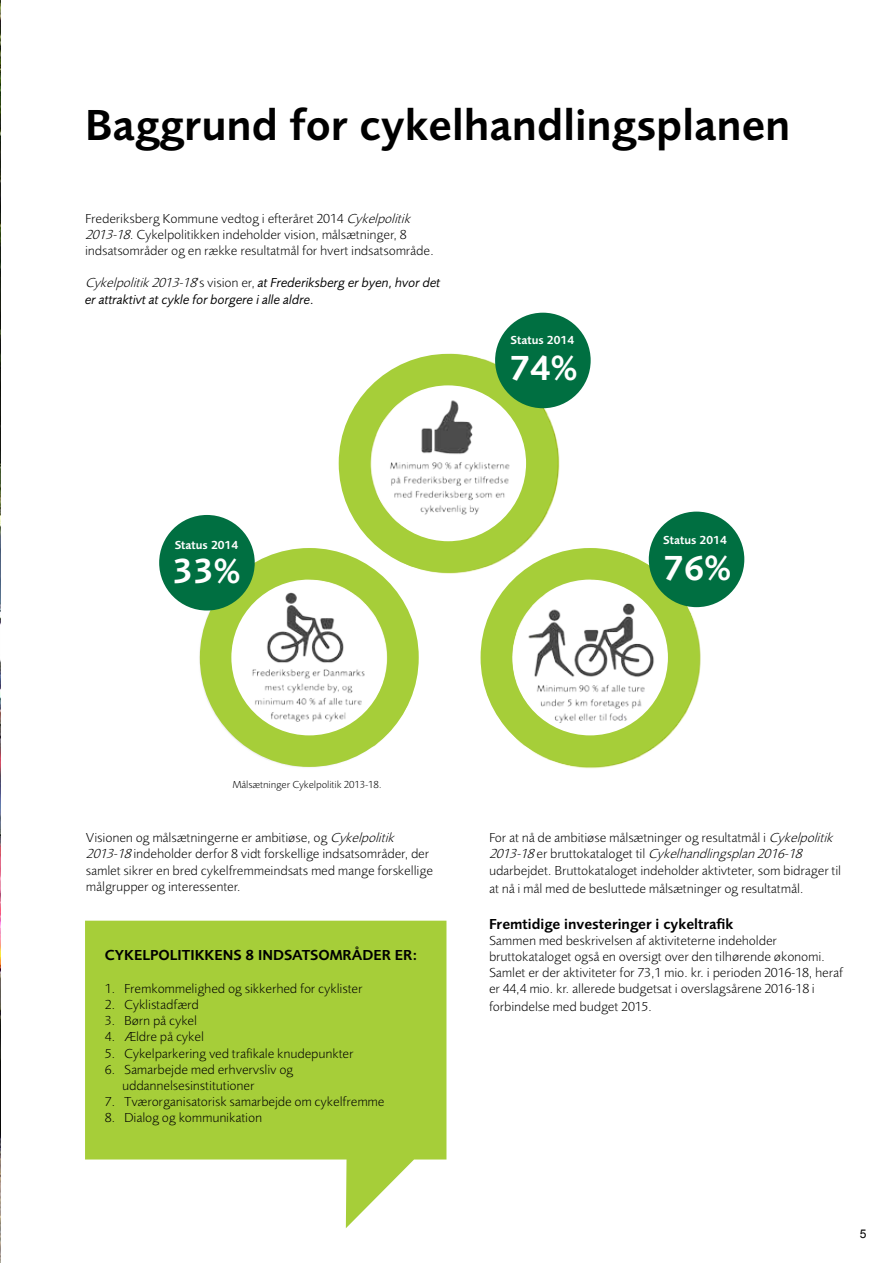
<style>
.page{position:relative;width:893px;height:1263px;background:#fff}
.page>*{position:absolute;margin:0;border:0;box-sizing:border-box;transform-origin:0 0}
.t1{font:45px "Foundry Sans Demi";color:#000}
.t2{font:36px "Foundry Sans Demi";color:#fff}
.t3{font:15px "Foundry Sans Demi";color:#000}
.t4{font:300 13.5px/16.2px "Foundry Sans";color:#000}
.t5{font:italic 13.5px/16.2px "Foundry Sans";color:#000}
.t6{font:12px "Foundry Sans Demi";color:#fff}
.t7{font:12px "Arial";color:#000}
.t8{font:300 10.5px "Foundry Sans";color:#000}
.s1{font-style:italic}
.s2{font-weight:300}
.s3{font-weight:300;font-style:normal}
</style>
<div class="page">
<img style="left:0;top:0;width:1px;height:1263px">
<svg style="left:85px;top:921px;width:361px;height:307px;fill:#a6ce39"></svg>
<img style="left:192px;top:347px;width:509px;height:422px">
<div style="left:339px;top:354px;width:219px;height:219px;border:32px solid #a6ce39;border-radius:50%"></div>
<div style="left:481px;top:548px;width:218px;height:219px;border:32px solid #a6ce39;border-radius:50%"></div>
<div style="left:200px;top:548px;width:219px;height:219px;border:32px solid #a6ce39;border-radius:50%"></div>
<div style="left:159px;top:515px;width:96px;height:95px;background:#006f41;border-radius:50%"></div>
<div style="left:495px;top:313px;width:96px;height:95px;background:#006f41;border-radius:50%"></div>
<div style="left:649px;top:512px;width:95px;height:95px;background:#006f41;border-radius:50%"></div>
<h1 class="t1" style="left:85px;top:99px;width:707px">Baggrund for cykelhandlingsplanen</h1>
<p class="t4" style="left:85px;top:210px;width:350px">Frederiksberg Kommune vedtog i efteråret 2014 <span class="s1">Cykelpolitik<br>2013-18</span>. Cykelpolitikken indeholder vision, målsætninger, 8 indsatsområder og en række resultatmål for hvert indsatsområde.</p>
<p class="t5" style="left:85px;top:275px;width:357px"><span class="s2">Cykelpolitik2013-18</span><span class="s3">’s vision er,</span> at Frederiksberg er byen, hvor det er attraktivt at cykle for borgere i alle aldre.</p>
<p class="t6" style="left:175px;top:537px;width:65px">Status 2014</p>
<h2 class="t2" style="left:173px;top:550px;width:69px">33%</h2>
<p class="t6" style="left:511px;top:333px;width:65px">Status 2014</p>
<h2 class="t2" style="left:510px;top:347px;width:69px">74%</h2>
<p class="t6" style="left:663px;top:533px;width:65px">Status 2014</p>
<h2 class="t2" style="left:663px;top:546px;width:69px">76%</h2>
<p class="t8" style="left:232px;top:778px;width:151px">Målsætninger Cykelpolitik 2013-18.</p>
<p class="t4" style="left:86px;top:829px;width:348px">Visionen og målsætningerne er ambitiøse, og <span class="s1">Cykelpolitik 2013-18</span>indeholder derfor 8 vidt forskellige indsatsområder, der samlet sikrer en bred cykelfremmeindsats med mange forskellige målgrupper og interessenter.</p>
<p class="t3" style="left:105px;top:947px;width:314px">CYKELPOLITIKKENS 8 INDSATSOMRÅDER ER:</p>
<p class="t4" style="left:105px;top:980px;width:259px">1. Fremkommelighed og sikkerhed for cyklister</p>
<p class="t4" style="left:105px;top:996px;width:95px">2. Cyklistadfærd</p>
<p class="t4" style="left:105px;top:1012px;width:94px">3. Børn på cykel</p>
<p class="t4" style="left:105px;top:1029px;width:101px">4. Ældre på cykel</p>
<p class="t4" style="left:105px;top:1045px;width:250px">5. Cykelparkering ved trafikale knudepunkter</p>
<p class="t4" style="left:122px;top:1061px;width:173px;text-indent:-17px">6. Samarbejde med erhvervsliv og uddannelsesinstitutioner</p>
<p class="t4" style="left:105px;top:1093px;width:281px">7. Tværorganisatorisk samarbejde om cykelfremme</p>
<p class="t4" style="left:105px;top:1110px;width:159px">8. Dialog og kommunikation</p>
<p class="t4" style="left:489px;top:829px;width:354px">For at nå de ambitiøse målsætninger og resultatmål i <span class="s1">Cykelpolitik<br>2013-18</span>e r b r u t t o k at a l o g e t t i l <span class="s1">Cykelhandlingsplan2016-18 </span>udarbejdet. Bruttokataloget indeholder aktivteter, som bidrager til</p>
<p class="t4" style="left:489px;top:880px;width:316px">at nå i mål med de besluttede målsætninger og resultatmål.</p>
<p class="t3" style="left:489px;top:915px;width:246px">Fremtidige investeringer i cykeltrafik</p>
<p class="t4" style="left:489px;top:932px;width:355px">Sammen med beskrivelsen af aktiviteterne indeholder bruttokataloget også en oversigt over den tilhørende økonomi.<br>Samlet er der aktiviteter for 73,1 mio. kr. i perioden 2016-18, heraf er 44,4 mio. kr. allerede budgetsat i overslagsårene 2016-18 i</p>
<p class="t4" style="left:489px;top:999px;width:165px">forbindelse med budget 2015.</p>
<p class="t7" style="left:860px;top:1225px;width:8px">5</p>
</div>
